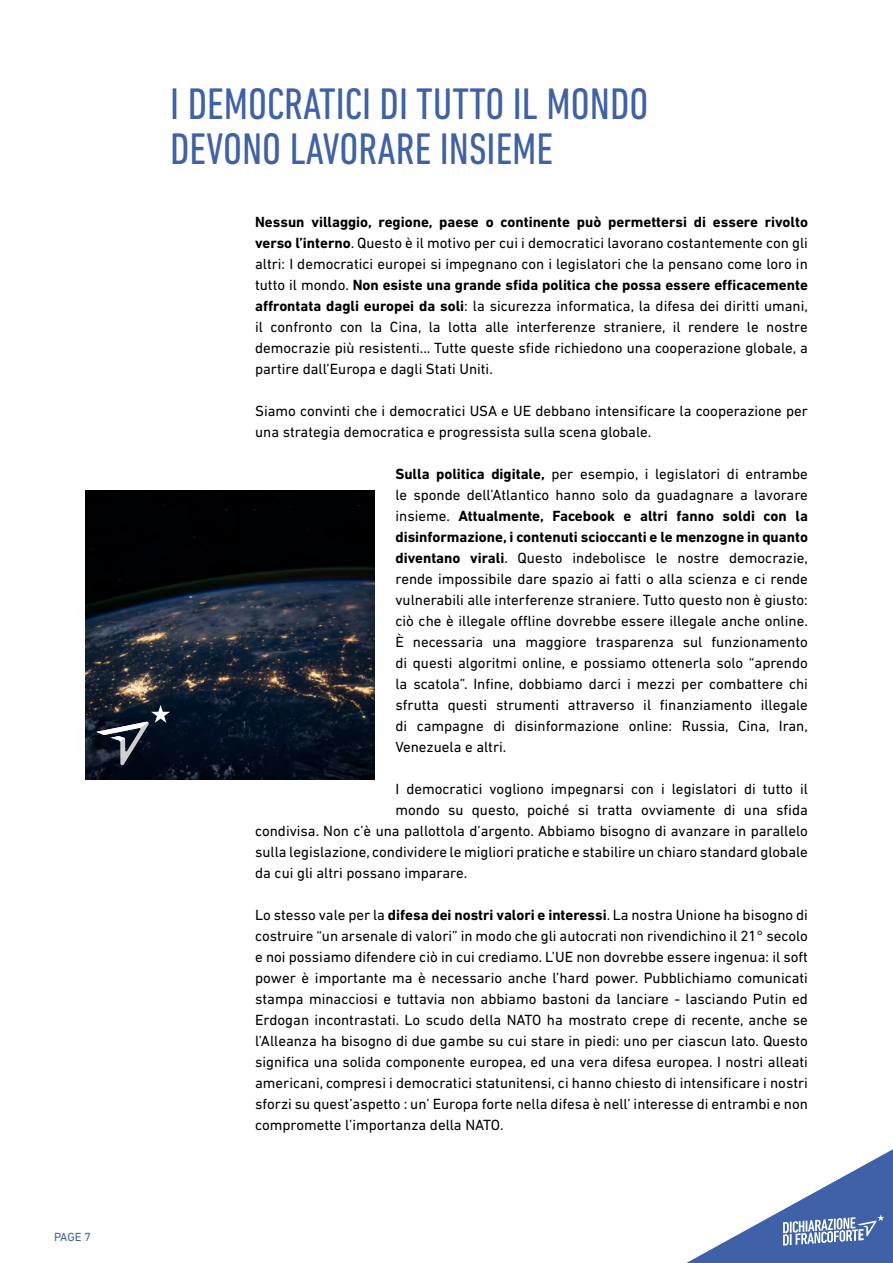
<style>
.page{position:relative;width:893px;height:1263px;background:#fff}
.page>*{position:absolute;margin:0;border:0;box-sizing:border-box;transform-origin:0 0}
.t1{font:condensed 45px/45px "DIN Next LT Pro";color:#3e61a8}
.t2{font:15px/21px "DIN Next LT Pro";color:#000;text-align:justify}
.t3{font:12px "DIN Next LT Pro";color:#3e61a8}
.s1{font-weight:700}
</style>
<div class="page">
<svg style="left:686px;top:1149px;width:207px;height:114px"></svg>
<img style="left:85px;top:490px;width:289px;height:289px">
<svg style="left:96px;top:705px;width:74px;height:60px;background:#2a333f"></svg>
<p class="t3" style="left:54px;top:1230px;width:38px">PAGE 7</p>
<h1 class="t1" style="left:170px;top:81px;width:480px">I DEMOCRATICI DI TUTTO IL MONDO<br>DEVONO LAVORARE INSIEME</h1>
<p class="t2" style="left:255px;top:211px;width:554px"><span class="s1">Nessun villaggio, regione, paese o continente può permettersi di essere rivolto verso l’interno</span>. Questo è il motivo per cui i democratici lavorano costantemente con gli altri: I democratici europei si impegnano con i legislatori che la pensano come loro in tutto il mondo. <span class="s1">Non esiste una grande sfida politica che possa essere efficacemente affrontata dagli europei da soli</span>: la sicurezza informatica, la difesa dei diritti umani, il confronto con la Cina, la lotta alle interferenze straniere, il rendere le nostre democrazie più resistenti... Tutte queste sfide richiedono una cooperazione globale, a partire dall’Europa e dagli Stati Uniti.</p>
<p class="t2" style="left:255px;top:400px;width:554px">Siamo convinti che i democratici USA e UE debbano intensificare la cooperazione per una strategia democratica e progressista sulla scena globale.</p>
<p class="t2" style="left:395px;top:463px;width:414px"><span class="s1">Sulla politica digitale,</span> per esempio, i legislatori di entrambe le sponde dell’Atlantico hanno solo da guadagnare a lavorare insieme. <span class="s1">Attualmente, Facebook e altri fanno soldi con la disinformazione, i contenuti scioccanti e le menzogne in quanto diventano virali</span>. Questo indebolisce le nostre democrazie, rende impossibile dare spazio ai fatti o alla scienza e ci rende vulnerabili alle interferenze straniere. Tutto questo non è giusto: ciò che è illegale offline dovrebbe essere illegale anche online.<br>È necessaria una maggiore trasparenza sul funzionamento di questi algoritmi online, e possiamo ottenerla solo “aprendo la scatola”. Infine, dobbiamo darci i mezzi per combattere chi sfrutta questi strumenti attraverso il finanziamento illegale di campagne di disinformazione online: Russia, Cina, Iran, Venezuela e altri.</p>
<p class="t2" style="left:395px;top:778px;width:414px">I democratici vogliono impegnarsi con i legislatori di tutto il</p>
<p class="t2" style="left:395px;top:799px;width:414px">mondo su questo, poiché si tratta ovviamente di una sfida</p>
<p class="t2" style="left:255px;top:820px;width:554px">condivisa. Non c’è una pallottola d’argento. Abbiamo bisogno di avanzare in parallelo</p>
<p class="t2" style="left:255px;top:841px;width:554px">sulla legislazione, condividere le migliori pratiche e stabilire un chiaro standard globale</p>
<p class="t2" style="left:255px;top:862px;width:214px">da cui gli altri possano imparare.</p>
<p class="t2" style="left:255px;top:904px;width:554px">Lo stesso vale per la <span class="s1">difesa dei nostri valori e interessi</span>. La nostra Unione ha bisogno di costruire “un arsenale di valori” in modo che gli autocrati non rivendichino il 21° secolo e noi possiamo difendere ciò in cui crediamo. L’UE non dovrebbe essere ingenua: il soft power è importante ma è necessario anche l’hard power. Pubblichiamo comunicati stampa minacciosi e tuttavia non abbiamo bastoni da lanciare - lasciando Putin ed Erdogan incontrastati. Lo scudo della NATO ha mostrato crepe di recente, anche se l’Alleanza ha bisogno di due gambe su cui stare in piedi: uno per ciascun lato. Questo significa una solida componente europea, ed una vera difesa europea. I nostri alleati americani, compresi i democratici statunitensi, ci hanno chiesto di intensificare i nostri sforzi su quest’aspetto : un’ Europa forte nella difesa è nell’ interesse di entrambi e non compromette l’importanza della NATO.</p>
</div>
